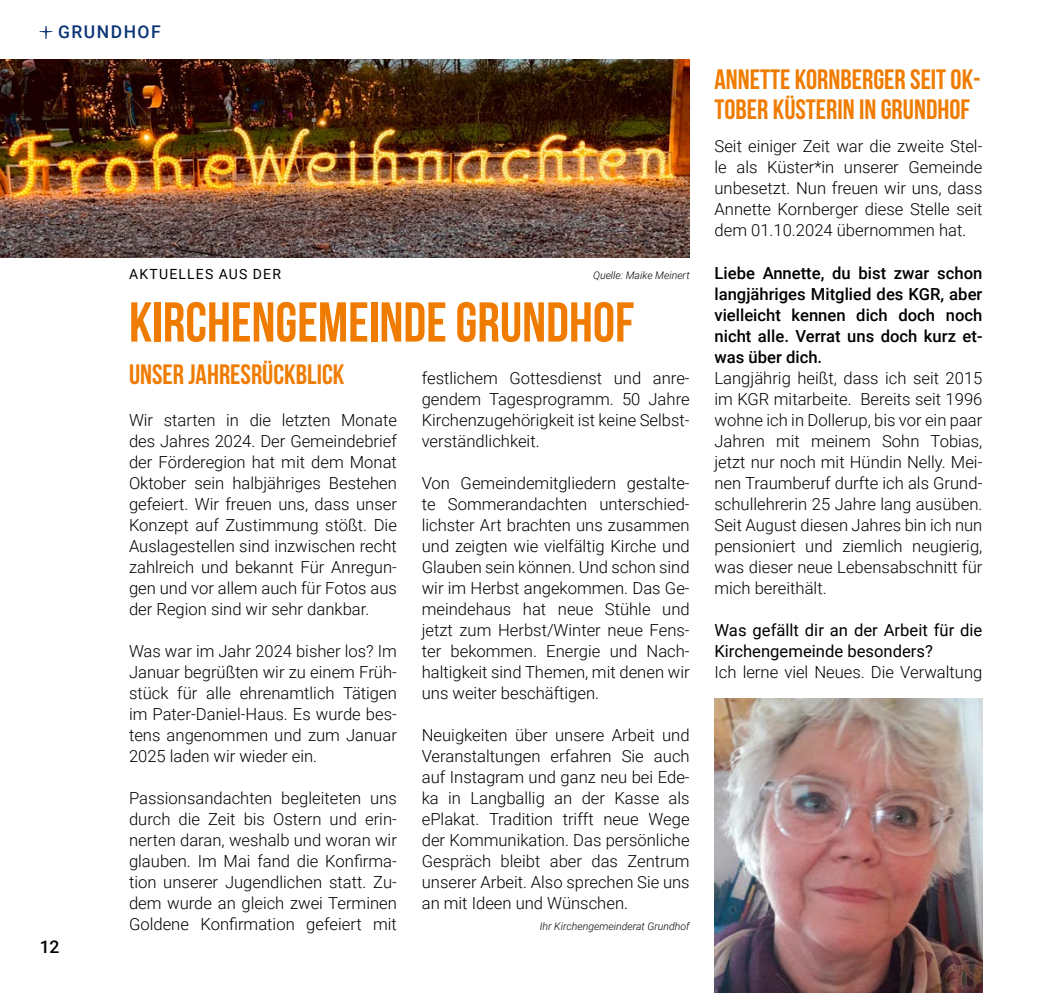
<style>
.page{position:relative;width:1042px;height:993px;background:#fff}
.page>*{position:absolute;margin:0;border:0;box-sizing:border-box;transform-origin:0 0}
.t1{font:56px "Bebas Neue";color:#ef7c00}
.t2{font:28px/29.8px "Bebas Neue";color:#ef7c00}
.t3{font:500 17.5px "Roboto";letter-spacing:.085em;color:#0a3476}
.t4{font:500 17.5px "Roboto";color:#000}
.t5{font:300 16.62px/21px "Roboto";color:#000;text-align:justify}
.t6{font:500 16.62px/21px "Roboto";color:#000;text-align:justify}
.t7{font:16.62px/21px "Roboto";color:#000}
.t8{font:14px "Roboto";letter-spacing:.085em;color:#000}
.t9{font:italic 300 10.5px "Roboto";color:#000}
</style>
<div class="page">
<img style="left:0;top:60px;width:690px;height:197px">
<svg style="left:40px;top:26px;width:12px;height:13px"></svg>
<img style="left:714px;top:698px;width:268px;height:294px">
<p class="t3" style="left:58px;top:20px;width:104px">GRUNDHOF</p>
<p class="t4" style="left:40px;top:934px;width:21px">12</p>
<p class="t8" style="left:129px;top:264px;width:153px">AKTUELLES AUS DER</p>
<h1 class="t1" style="left:129px;top:291px;width:507px">KIRCHENGEMEINDE GRUNDHOF</h1>
<h2 class="t2" style="left:129px;top:358px;width:217px">UNSER JAHRESRÜCKBLICK</h2>
<p class="t5" style="left:129px;top:408px;width:269px">Wir starten in die letzten Monate des Jahres 2024. Der Gemeindebrief der Förderegion hat mit dem Monat Oktober sein halbjähriges Bestehen gefeiert. Wir freuen uns, dass unser Konzept auf Zustimmung stößt. Die Auslagestellen sind inzwischen recht zahlreich und bekannt Für Anregun&shy;gen und vor allem auch für Fotos aus der Region sind wir sehr dankbar.</p>
<p class="t5" style="left:129px;top:639px;width:269px">Was war im Jahr 2024 bisher los? Im Januar begrüßten wir zu einem Früh&shy;stück für alle ehrenamtlich Tätigen im Pater-Daniel-Haus. Es wurde bes&shy;tens angenommen und zum Januar 2025 laden wir wieder ein.</p>
<p class="t5" style="left:129px;top:786px;width:269px">Passionsandachten begleiteten uns durch die Zeit bis Ostern und erin&shy;nerten daran, weshalb und woran wir glauben. Im Mai fand die Konfirma&shy;tion unserer Jugendlichen statt. Zu&shy;dem wurde an gleich zwei Terminen Goldene Konfirmation gefeiert mit</p>
<p class="t9" style="left:593px;top:267px;width:98px">Quelle: Maike Meinert</p>
<p class="t5" style="left:422px;top:366px;width:269px">festlichem Gottesdienst und anre&shy;gendem Tagesprogramm. 50 Jahre Kirchenzugehörigkeit ist keine Selbst&shy;verständlichkeit.</p>
<p class="t5" style="left:422px;top:471px;width:269px">Von Gemeindemitgliedern gestalte&shy;te Sommerandachten unterschied&shy;lichster Art brachten uns zusammen und zeigten wie vielfältig Kirche und Glauben sein können. Und schon sind wir im Herbst angekommen. Das Ge&shy;meindehaus hat neue Stühle und jetzt zum Herbst/Winter neue Fens&shy;ter bekommen. Energie und Nach&shy;haltigkeit sind Themen, mit denen wir uns weiter beschäftigen.</p>
<p class="t5" style="left:422px;top:723px;width:269px">Neuigkeiten über unsere Arbeit und Veranstaltungen erfahren Sie auch auf Instagram und ganz neu bei Ede&shy;ka in Langballig an der Kasse als ePlakat. Tradition trifft neue Wege der Kommunikation. Das persönliche Gespräch bleibt aber das Zentrum unserer Arbeit. Also sprechen Sie uns an mit Ideen und Wünschen.</p>
<p class="t9" style="left:540px;top:918px;width:151px">Ihr Kirchengemeinderat Grundhof</p>
<h2 class="t2" style="left:714px;top:64px;width:268px">ANNETTE KORNBERGER SEIT OK-<br>TOBER KÜSTERIN IN GRUNDHOF</h2>
<p class="t5" style="left:714px;top:135px;width:269px">Seit einiger Zeit war die zweite Stel&shy;le als Küster*in unserer Gemeinde unbesetzt. Nun freuen wir uns, dass Annette Kornberger diese Stelle seit dem 01.10.2024 übernommen hat.</p>
<p class="t6" style="left:714px;top:261px;width:269px">Liebe Annette, du bist zwar schon langjähriges Mitglied des KGR, aber vielleicht kennen dich doch noch nicht alle. Verrat uns doch kurz et&shy;was über dich.</p>
<p class="t5" style="left:714px;top:366px;width:269px">Langjährig heißt, dass ich seit 2015 im KGR mitarbeite. Bereits seit 1996 wohne ich in Dollerup, bis vor ein paar Jahren mit meinem Sohn Tobias, jetzt nur noch mit Hündin Nelly. Mei&shy;nen Traumberuf durfte ich als Grund&shy;schullehrerin 25 Jahre lang ausüben.<br>Seit August diesen Jahres bin ich nun pensioniert und ziemlich neugierig, was dieser neue Lebensabschnitt für mich bereithält.</p>
<p class="t7" style="left:714px;top:618px;width:269px">Was gefällt dir an der Arbeit für die<br>Kirchengemeinde besonders?</p>
<p class="t5" style="left:714px;top:660px;width:269px">Ich lerne viel Neues. Die Verwaltung</p>
</div>
